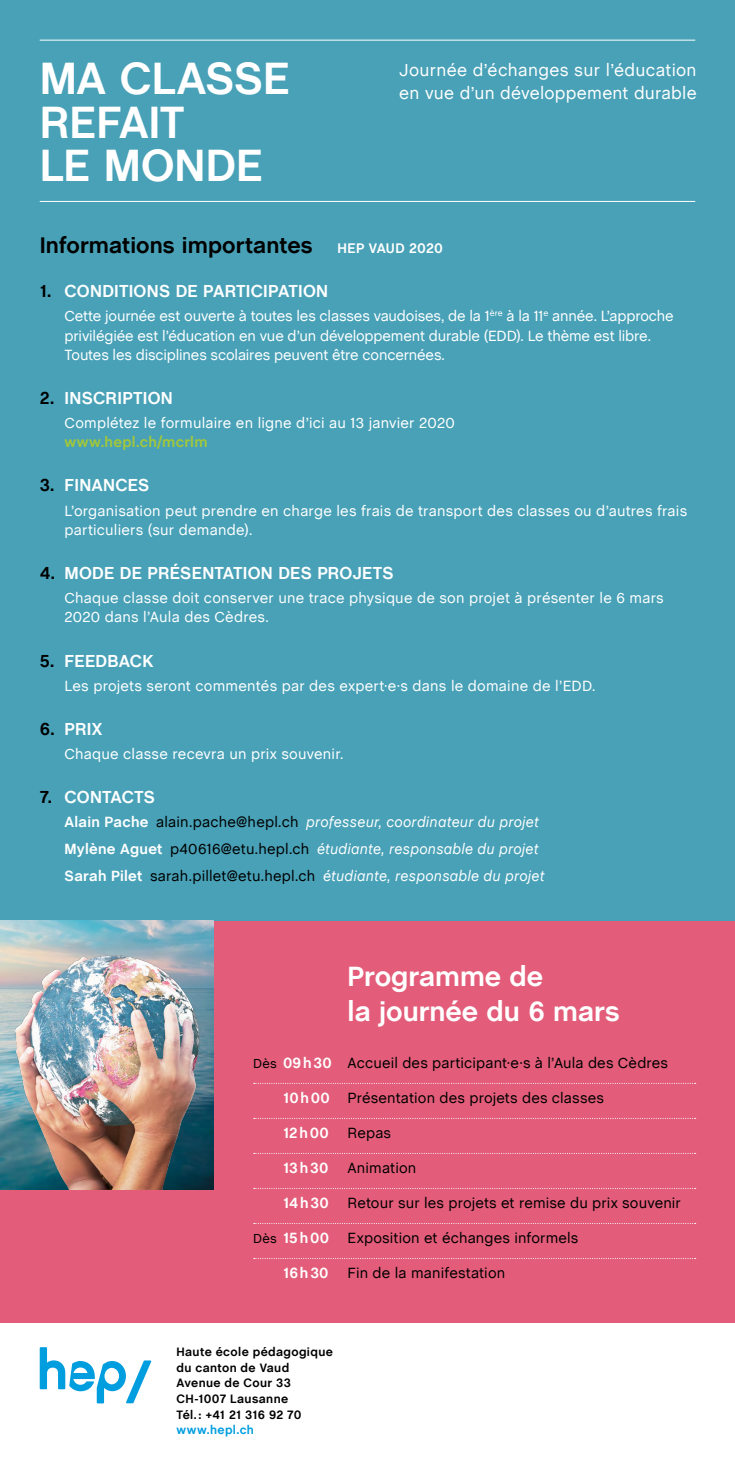
<style>
.page{position:relative;width:735px;height:1474px;background:#fff}
.page>*{position:absolute;margin:0;border:0;box-sizing:border-box;transform-origin:0 0}
.t1{font:700 45.5px/43.2px "Chalet Book TT";letter-spacing:-.005em;color:#fff}
.t2{font:700 28px/35px "Chalet Book TT";letter-spacing:-.005em;color:#fff}
.t3{font:700 22.75px "Chalet Book TT";letter-spacing:.005em;color:#000}
.t4{font:700 17.5px "Chalet Book TT";letter-spacing:.015em;color:#fff}
.t5{font:17.5px/22.8px "Chalet Book TT";letter-spacing:.015em;color:#fff}
.t6{font:14.88px/19.2px "Chalet Book TT";letter-spacing:.01em;color:#fff}
.t7{font:14.88px/19.2px "Chalet Book TT";letter-spacing:-.01em;color:#fff}
.t8{font:14.88px "Chalet Book TT";letter-spacing:.01em;color:#000}
.t9{font:italic 14.88px/26.6px "Chalet Book TT";letter-spacing:.015em;color:#fff}
.t10{font:700 14.88px "Chalet Book TT";letter-spacing:.065em;color:#fff}
.t11{font:700 14.88px "Chalet Book TT";letter-spacing:.015em;color:#a2c73a}
.t12{font:700 12.25px/15.6px "Chalet Book TT";letter-spacing:.03em;color:#000}
.t13{font:700 12.25px "Chalet Book TT";letter-spacing:.03em;color:#009ddf}
.s1{font-size:14px;color:#fff}
.s2{color:#000}
.s3{font-weight:700;font-style:normal}
.s4{font-style:normal;color:#000}
.s5{font-size:13.12px}
.s6{font-weight:700;color:#fff}
</style>
<div class="page">
<div style="left:0;top:920px;width:734px;height:402px;background:#e35d7a"></div>
<div style="left:0;top:0;width:734px;height:920px;background:#48a1b7"></div>
<svg style="left:40px;top:1347px;width:111px;height:56px"></svg>
<img style="left:0;top:920px;width:213px;height:25px">
<img style="left:0;top:945px;width:213px;height:244px">
<hr style="left:40px;top:40px;width:654px;height:1px;background:#fff">
<hr style="left:40px;top:201px;width:654px;height:1px;background:#fff">
<h1 class="t1" style="left:40px;top:57px;width:251px">MA CLASSE<br>REFAIT<br>LE MONDE</h1>
<p class="t5" style="left:399px;top:58px;width:299px">Journée d’échanges sur l’éducation en vue d’un développement durable</p>
<h3 class="t3" style="left:40px;top:232px;width:404px">Informations importantes <span class="s1">HEP VAUD 2020</span></h3>
<p class="t4" style="left:40px;top:281px;width:290px"><span class="s2">1.</span> CONDITIONS DE PARTICIPATION</p>
<p class="t7" style="left:64px;top:306px;width:610px">Cette journée est ouverte à toutes les classes vaudoises, de la 1<sup>ère</sup> à la 11<sup>e</sup> année. L’approche privilégiée est l’éducation en vue d’un développement durable (EDD). Le thème est libre.<br>Toutes les disciplines scolaires peuvent être concernées.</p>
<p class="t4" style="left:40px;top:387px;width:134px"><span class="s2">2.</span> INSCRIPTION</p>
<p class="t6" style="left:64px;top:413px;width:392px">Complétez le formulaire en ligne d’ici au 13 janvier 2020</p>
<p class="t11" style="left:64px;top:433px;width:144px">www.hepl.ch/mcrlm</p>
<p class="t4" style="left:40px;top:475px;width:111px"><span class="s2">3.</span> FINANCES</p>
<p class="t6" style="left:64px;top:501px;width:623px">L’organisation peut prendre en charge les frais de transport des classes ou d’autres frais particuliers (sur demande).</p>
<p class="t4" style="left:40px;top:562px;width:355px"><span class="s2">4.</span> MODE DE PRÉSENTATION DES PROJETS</p>
<p class="t6" style="left:64px;top:588px;width:600px">Chaque classe doit conserver une trace physique de son projet à présenter le 6 mars<br>2020 dans l’Aula des Cèdres.</p>
<p class="t4" style="left:40px;top:650px;width:115px"><span class="s2">5.</span> FEEDBACK</p>
<p class="t6" style="left:64px;top:676px;width:532px">Les projets seront commentés par des expert·e·s dans le domaine de l’EDD.</p>
<p class="t4" style="left:40px;top:718px;width:64px"><span class="s2">6.</span> PRIX</p>
<p class="t6" style="left:64px;top:744px;width:280px">Chaque classe recevra un prix souvenir.</p>
<p class="t4" style="left:40px;top:786px;width:117px"><span class="s2">7.</span> CONTACTS</p>
<p class="t9" style="left:64px;top:809px;width:481px"><span class="s3">Alain Pache</span> <span class="s4">alain.pache@hepl.ch</span> professeur, coordinateur du projet<br><span class="s3">Mylène Aguet</span> <span class="s4">p40616@etu.hepl.ch</span> étudiante, responsable du projet<br><span class="s3">Sarah Pilet</span> <span class="s4">sarah.pillet@etu.hepl.ch</span> étudiante, responsable du projet</p>
<h2 class="t2" style="left:347px;top:958px;width:273px">Programme de<br>la journée du 6 mars</h2>
<p class="t8" style="left:253px;top:1054px;width:416px"><span class="s5">Dès</span> <span class="s6">09h30</span> Accueil des participant·e·s à l’Aula des Cèdres</p>
<p class="t8" style="left:283px;top:1089px;width:322px"><span class="s6">10h00</span> Présentation des projets des classes</p>
<p class="t10" style="left:283px;top:1124px;width:47px">12h00</p>
<p class="t8" style="left:347px;top:1124px;width:45px">Repas</p>
<p class="t10" style="left:283px;top:1159px;width:47px">13h30</p>
<p class="t8" style="left:347px;top:1159px;width:70px">Animation</p>
<p class="t10" style="left:283px;top:1194px;width:47px">14h30</p>
<p class="t8" style="left:347px;top:1194px;width:334px">Retour sur les projets et remise du prix souvenir</p>
<p class="t8" style="left:253px;top:1229px;width:326px"><span class="s5">Dès</span> <span class="s6">15h00</span> Exposition et échanges informels</p>
<p class="t10" style="left:283px;top:1264px;width:47px">16h30</p>
<p class="t8" style="left:347px;top:1264px;width:159px">Fin de la manifestation</p>
<p class="t12" style="left:176px;top:1344px;width:158px">Haute école pédagogique du canton de Vaud<br>Avenue de Cour 33<br>CH-1007 Lausanne<br>Tél. : +41 21 316 92 70</p>
<p class="t13" style="left:176px;top:1422px;width:79px">www.hepl.ch</p>
</div>
